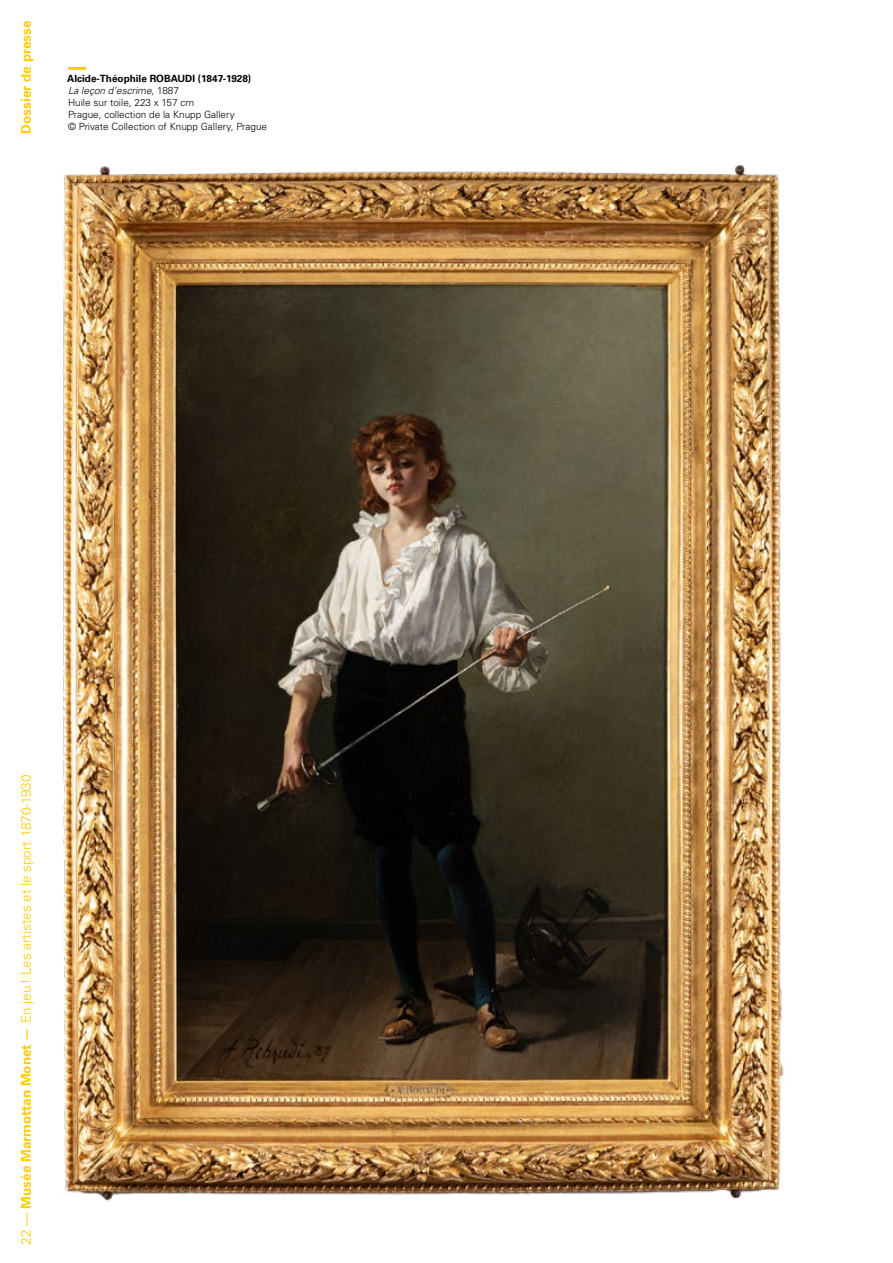
<style>
.page{position:relative;width:893px;height:1263px;background:#fff}
.page>*{position:absolute;margin:0;border:0;box-sizing:border-box;transform-origin:0 0}
.t1{font:300 13.5px "Univers LT Std";color:#fc0}
.t2{font:700 13.5px "Univers LT Std";color:#fc0}
.t3{font:300 9.9px/12px "Univers LT Std";color:#000}
.s1{font-weight:700}
.s2{font-style:italic}
</style>
<div class="page">
<img style="left:63px;top:165px;width:721px;height:1036px">
<hr style="left:68px;top:67px;width:18px;height:3px;background:#fc0">
<h1 class="t2" style="left:18px;top:134px;width:114px;rotate:-90deg">Dossier de presse</h1>
<p class="t3" style="left:67px;top:73px;width:201px"><span class="s1">Alcide-Théophile ROBAUDI (1847-1928)<br></span><span class="s2">La leçon d’escrime</span>, 1887<br>Huile sur toile, 223 x 157 cm<br>Prague, collection de la Knupp Gallery<br>© Private Collection of Knupp Gallery, Prague</p>
<h1 class="t1" style="left:18px;top:1244px;width:471px;rotate:-90deg">22 — <span class="s1">Musée Marmottan Monet —</span> En jeu! Les artistes et le sport 1870-1930</h1>
</div>
